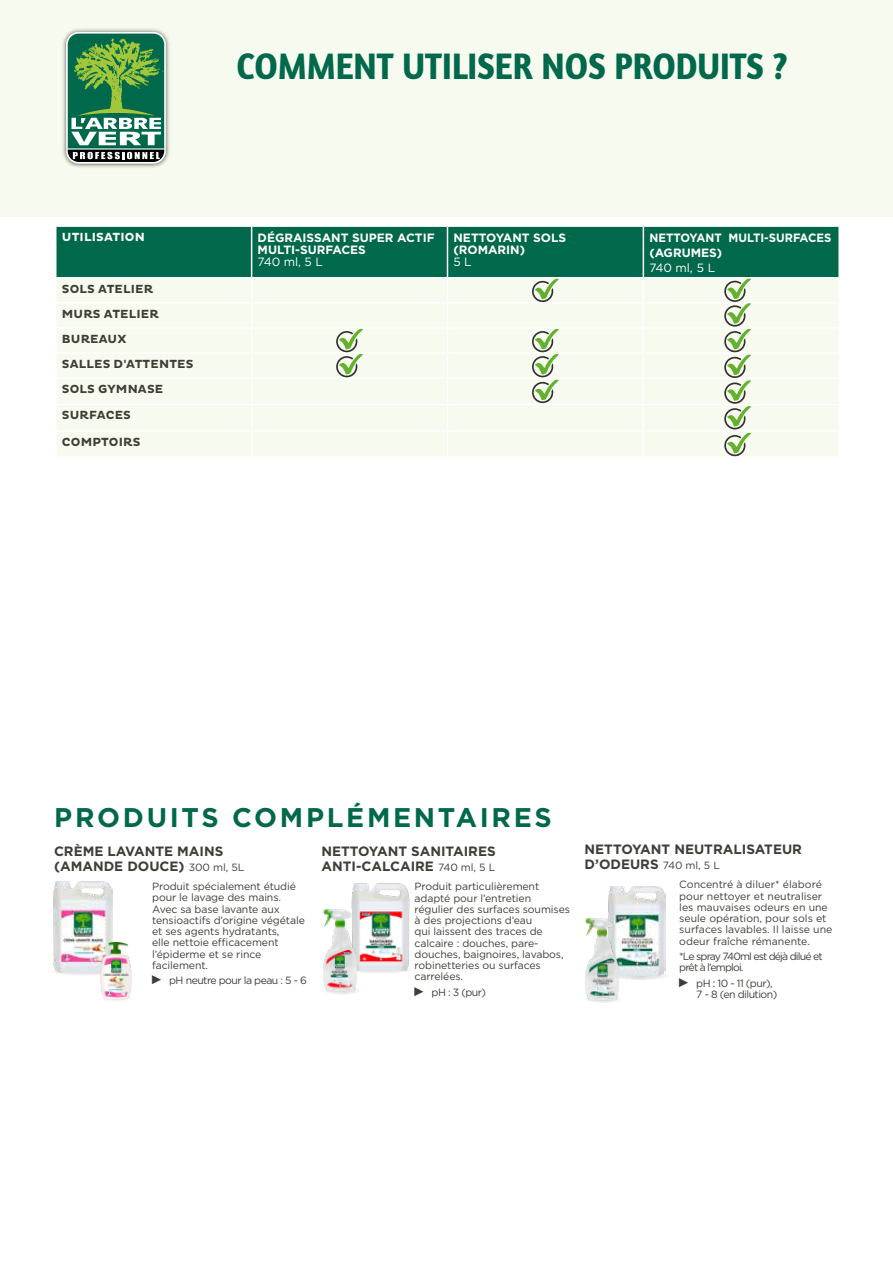
<style>
.page{position:relative;width:893px;height:1263px;background:#fff}
.page>*{position:absolute;margin:0;border:0;box-sizing:border-box;transform-origin:0 0}
.t1{font:700 37.5px "Amaranth";color:#00684b;scale:.9 1}
.t2{font:700 27px "Gotham";letter-spacing:.1em;color:#00684b}
.t3{font:700 13.5px/15px "Gotham";color:#3e3e37}
.t4{font:700 12px/25px "Pluto";letter-spacing:.015em;color:#3e3e37}
.t5{font:700 12px/12px "Gotham";color:#fff}
.t6{font:700 12px/15px "Gotham";color:#fff;scale:.95 1}
.t7{font:12px "Gotham";letter-spacing:-.005em;color:#fff}
.t8{font:700 12px "Pluto";letter-spacing:.015em;color:#fff}
.t9{font:10.5px/11.2px "Gotham";letter-spacing:-.01em;color:#3f3e37}
.t10{font:10.5px/11.2px "Gotham";letter-spacing:-.05em;color:#3f3e37}
.t11{font:10.5px/11.2px "Gotham";letter-spacing:-.08em;color:#3f3e37}
.s1{font-weight:400;font-size:10.5px;color:#3f3e37}
.s2{font-family:"Arial Narrow";font-size:12.75px}
</style>
<div class="page">
<div style="left:0;top:0;width:893px;height:217px;background:#f7faee"></div>
<img style="left:62px;top:126px;width:107px;height:42px">
<div style="left:67px;top:134px;width:98px;height:15px;background:#00684b"></div>
<svg style="left:71px;top:126px;width:90px;height:15px"></svg>
<img style="left:62px;top:29px;width:107px;height:97px">
<div style="left:66px;top:32px;width:100px;height:132px;border:2px solid #fff;border-radius:12px"></div>
<svg style="left:73px;top:157px;width:87px;height:2px"></svg>
<img style="left:62px;top:141px;width:107px;height:16px">
<hr style="left:67px;top:148px;width:98px;height:1px;background:#fff">
<svg style="left:347px;top:966px;width:67px;height:7px"></svg>
<img style="left:351px;top:883px;width:58px;height:87px">
<svg style="left:323px;top:987px;width:39px;height:8px"></svg>
<img style="left:324px;top:909px;width:33px;height:83px">
<svg style="left:609px;top:971px;width:61px;height:9px"></svg>
<img style="left:608px;top:887px;width:57px;height:88px">
<svg style="left:584px;top:995px;width:40px;height:8px"></svg>
<img style="left:585px;top:918px;width:33px;height:82px">
<svg style="left:51px;top:968px;width:66px;height:7px"></svg>
<img style="left:54px;top:882px;width:58px;height:90px">
<svg style="left:97px;top:996px;width:38px;height:6px"></svg>
<img style="left:100px;top:942px;width:31px;height:57px">
<svg style="left:56px;top:226px;width:783px;height:230px;background:#bfd8c8"></svg>
<h1 class="t1" style="left:236px;top:42px;width:614px">COMMENT UTILISER NOS PRODUITS ?</h1>
<p class="t8" style="left:62px;top:230px;width:85px">UTILISATION</p>
<p class="t5" style="left:258px;top:231px;width:178px">DÉGRAISSANT SUPER ACTIF<br>MULTI-SURFACES</p>
<p class="t7" style="left:258px;top:254px;width:67px">740 ml, 5 L</p>
<p class="t4" style="left:62px;top:276px;width:133px">SOLS ATELIER<br>MURS ATELIER<br>BUREAUX<br>SALLES D'ATTENTES<br>SOLS GYMNASE</p>
<p class="t4" style="left:62px;top:403px;width:71px">SURFACES</p>
<p class="t4" style="left:62px;top:430px;width:80px">COMPTOIRS</p>
<p class="t5" style="left:453px;top:231px;width:114px">NETTOYANT SOLS (ROMARIN)</p>
<p class="t7" style="left:453px;top:254px;width:20px">5 L</p>
<p class="t6" style="left:649px;top:230px;width:193px">NETTOYANT MULTI-SURFACES (AGRUMES)</p>
<p class="t7" style="left:649px;top:260px;width:67px">740 ml, 5 L</p>
<h2 class="t2" style="left:54px;top:800px;width:499px">PRODUITS COMPLÉMENTAIRES</h2>
<p class="t3" style="left:54px;top:844px;width:192px">CRÈME LAVANTE MAINS (AMANDE DOUCE) <span class="s1">300 ml, 5L</span></p>
<p class="t9" style="left:152px;top:880px;width:154px">Produit spécialement étudié pour le lavage des mains.<br>Avec sa base lavante aux tensioactifs d’origine végétale et ses agents hydratants,<br>elle nettoie efficacement l’épiderme et se rince facilement.</p>
<p class="t10" style="left:152px;top:975px;width:156px"><span class="s2">►</span> pH neutre pour la peau : 5 - 6</p>
<p class="t3" style="left:321px;top:844px;width:176px">NETTOYANT SANITAIRES<br>ANTI-CALCAIRE <span class="s1">740 ml, 5 L</span></p>
<p class="t9" style="left:415px;top:881px;width:157px">Produit particulièrement adapté pour l’entretien régulier des surfaces soumises à des projections d’eau<br>qui laissent des traces de calcaire : douches, pare&shy;douches, baignoires, lavabos, robinetteries ou surfaces carrelées.</p>
<p class="t9" style="left:415px;top:986px;width:73px"><span class="s2">►</span> pH : 3 (pur)</p>
<p class="t3" style="left:585px;top:841px;width:219px">NETTOYANT NEUTRALISATEUR<br>D’ODEURS <span class="s1">740 ml, 5 L</span></p>
<p class="t9" style="left:679px;top:879px;width:155px">Concentré à diluer* élaboré pour nettoyer et neutraliser les mauvaises odeurs en une seule opération, pour sols et surfaces lavables. Il laisse une odeur fraîche rémanente.</p>
<p class="t11" style="left:679px;top:950px;width:145px">*Le spray 740ml est déjà dilué et prêt à l’emploi.</p>
<p class="t10" style="left:696px;top:977px;width:83px;text-indent:-17px"><span class="s2">►</span> pH : 10 - 11 (pur),<br>7 - 8 (en dilution)</p>
</div>
